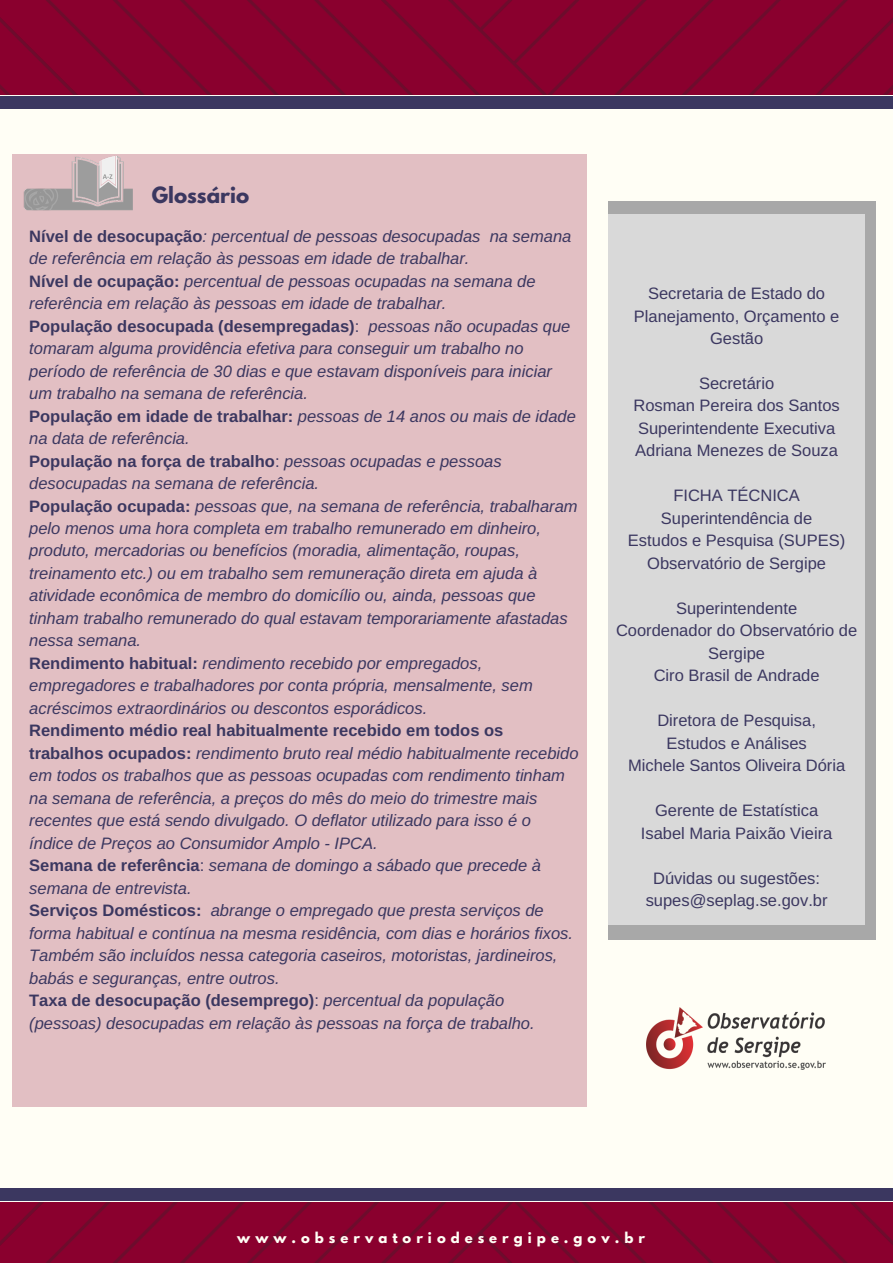
<style>
.page{position:relative;width:893px;height:1263px;background:#fff}
.page>*{position:absolute;margin:0;border:0;box-sizing:border-box;transform-origin:0 0}
.t1{font:700 19.8px "League Spartan";color:#3b3760}
.t2{font:italic 16.5px/22.5px "Arimo";color:#3b3760}
.t3{font:16.5px/22.5px "Arimo";color:#3b3760;text-align:center}
.t4{font:700 13.2px "League Spartan";letter-spacing:.38em;color:#fffef5}
.s1{font-weight:700;font-style:normal}
.s2{font-style:normal}
</style>
<div class="page">
<img style="left:0;top:0;width:892px;height:1262px">
<div style="left:0;top:96px;width:892px;height:1106px;background:#fffef5"></div>
<div style="left:0;top:1188px;width:892px;height:13px;background:#3b3760"></div>
<div style="left:0;top:96px;width:892px;height:13px;background:#3b3760"></div>
<div style="left:12px;top:154px;width:575px;height:952px;background:#e2bfc3"></div>
<img style="left:23px;top:156px;width:110px;height:55px">
<div style="left:608px;top:201px;width:268px;height:739px;background:#a8a8a8"></div>
<div style="left:608px;top:215px;width:256px;height:710px;background:#d9d9d9"></div>
<img style="left:646px;top:1007px;width:179px;height:62px">
<p class="t1" style="left:152px;top:186px;width:99px">Glossário</p>
<p class="t2" style="left:29px;top:225px;width:550px"><span class="s1">Nível de desocupação</span>: percentual de pessoas desocupadas na semana de referência em relação às pessoas em idade de trabalhar.<br><span class="s1">Nível de ocupação:</span> percentual de pessoas ocupadas na semana de referência em relação às pessoas em idade de trabalhar.<br><span class="s1">População desocupada (desempregadas)</span><span class="s2">:</span> pessoas não ocupadas que tomaram alguma providência efetiva para conseguir um trabalho no período de referência de 30 dias e que estavam disponíveis para iniciar um trabalho na semana de referência.<br><span class="s1">População em idade de trabalhar:</span> pessoas de 14 anos ou mais de idade na data de referência.<br><span class="s1">População na força de trabalho</span><span class="s2">:</span> pessoas ocupadas e pessoas desocupadas na semana de referência.<br><span class="s1">População ocupada:</span> pessoas que, na semana de referência, trabalharam pelo menos uma hora completa em trabalho remunerado em dinheiro, produto, mercadorias ou benefícios (moradia, alimentação, roupas, treinamento etc.) ou em trabalho sem remuneração direta em ajuda à atividade econômica de membro do domicílio ou, ainda, pessoas que tinham trabalho remunerado do qual estavam temporariamente afastadas nessa semana.<br><span class="s1">Rendimento habitual:</span> rendimento recebido por empregados, empregadores e trabalhadores por conta própria, mensalmente, sem acréscimos extraordinários ou descontos esporádicos.</p>
<p class="t2" style="left:29px;top:719px;width:551px"><span class="s1">Rendimento médio real habitualmente recebido em todos os trabalhos ocupados:</span> rendimento bruto real médio habitualmente recebido em todos os trabalhos que as pessoas ocupadas com rendimento tinham na semana de referência, a preços do mês do meio do trimestre mais recentes que está sendo divulgado. O deflator utilizado para isso é o índice de Preços ao Consumidor Amplo - IPCA.<br><span class="s1">Semana de referência</span><span class="s2">:</span> semana de domingo a sábado que precede à semana de entrevista.<br><span class="s1">Serviços Domésticos:</span> abrange o empregado que presta serviços de forma habitual e contínua na mesma residência, com dias e horários fixos.<br>Também são incluídos nessa categoria caseiros, motoristas, jardineiros, babás e seguranças, entre outros.<br><span class="s1">Taxa de desocupação (desemprego)</span><span class="s2">:</span> percentual da população (pessoas) desocupadas em relação às pessoas na força de trabalho.</p>
<p class="t3" style="left:634px;top:282px;width:207px">Secretaria de Estado do<br>Planejamento, Orçamento e<br>Gestão</p>
<p class="t3" style="left:633px;top:372px;width:208px">Secretário<br>Rosman Pereira dos Santos<br>Superintendente Executiva<br>Adriana Menezes de Souza</p>
<p class="t3" style="left:628px;top:484px;width:219px">FICHA TÉCNICA<br>Superintendência de<br>Estudos e Pesquisa (SUPES)<br>Observatório de Sergipe</p>
<p class="t3" style="left:616px;top:597px;width:243px">Superintendente<br>Coordenador do Observatório de<br>Sergipe<br>Ciro Brasil de Andrade</p>
<p class="t3" style="left:628px;top:709px;width:219px">Diretora de Pesquisa,<br>Estudos e Análises<br>Michele Santos Oliveira Dória</p>
<p class="t3" style="left:640px;top:799px;width:193px">Gerente de Estatística<br>Isabel Maria Paixão Vieira</p>
<p class="t3" style="left:645px;top:867px;width:183px">Dúvidas ou sugestões: supes@seplag.se.gov.br</p>
<p class="t4" style="left:237px;top:1231px;width:409px">www.observatoriodesergipe.gov.br</p>
</div>
